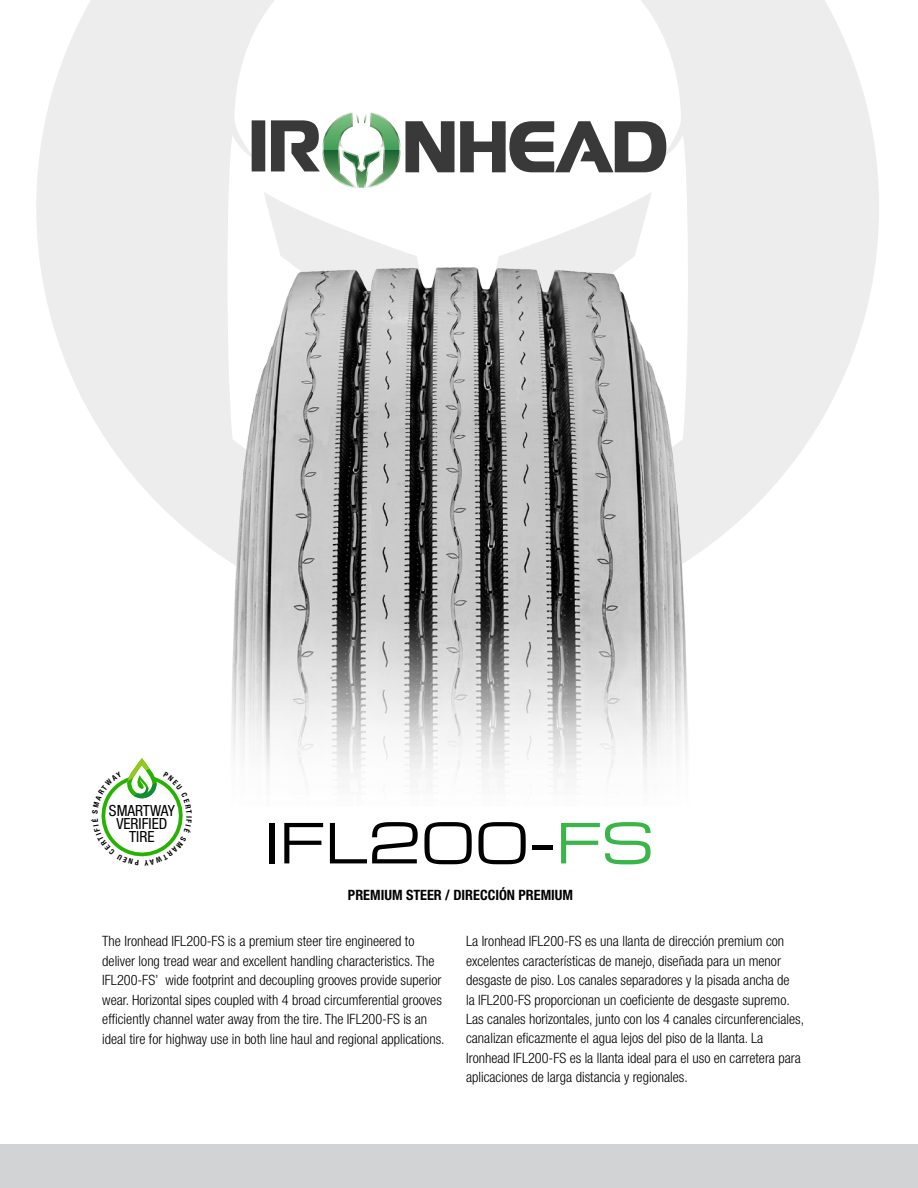
<style>
.page{position:relative;width:918px;height:1188px;background:#fff}
.page>*{position:absolute;margin:0;border:0;box-sizing:border-box;transform-origin:0 0}
.t1{font:54px "Michroma";color:#000}
.t2{font:condensed 15.45px/12.8px "Helvetica Neue LT Std";color:#000;text-align:center}
.t3{font:300 condensed 14.25px/19.5px "Helvetica Neue LT Std";color:#000}
.t4{font:700 condensed 14.25px "Helvetica Neue LT Std";color:#000}
.s1{color:#39b54a}
</style>
<div class="page">
<svg style="left:36px;top:0;width:843px;height:531px;fill:#ededee"></svg>
<div style="left:0;top:1144px;width:918px;height:44px;background:#d1d3d4"></div>
<svg style="left:252px;top:110px;width:414px;height:80px"></svg>
<img style="left:186px;top:226px;width:541px;height:551px">
<svg style="left:101px;top:758px;width:91px;height:99px"></svg>
<p class="t2" style="left:109px;top:804px;width:67px">SMARTWAY<br>VERIFIED<br>TIRE</p>
<h1 class="t1" style="left:264px;top:813px;width:391px">IFL200-<span class="s1">FS</span></h1>
<p class="t4" style="left:348px;top:886px;width:180px">PREMIUM STEER / DIRECCIÓN PREMIUM</p>
<p class="t3" style="left:102px;top:931px;width:344px">The Ironhead IFL200-FS is a premium steer tire engineered to deliver long tread wear and excellent handling characteristics. The IFL200-FS’ wide footprint and decoupling grooves provide superior wear. Horizontal sipes coupled with 4 broad circumferential grooves efficiently channel water away from the tire. The IFL200-FS is an ideal tire for highway use in both line haul and regional applications.</p>
<p class="t3" style="left:466px;top:931px;width:339px">La Ironhead IFL200-FS es una llanta de dirección premium con excelentes características de manejo, diseñada para un menor desgaste de piso. Los canales separadores y la pisada ancha de<br>la IFL200-FS proporcionan un coeficiente de desgaste supremo.<br>Las canales horizontales, junto con los 4 canales circunferenciales, canalizan eficazmente el agua lejos del piso de la llanta. La Ironhead IFL200-FS es la llanta ideal para el uso en carretera para aplicaciones de larga distancia y regionales.</p>
</div>
